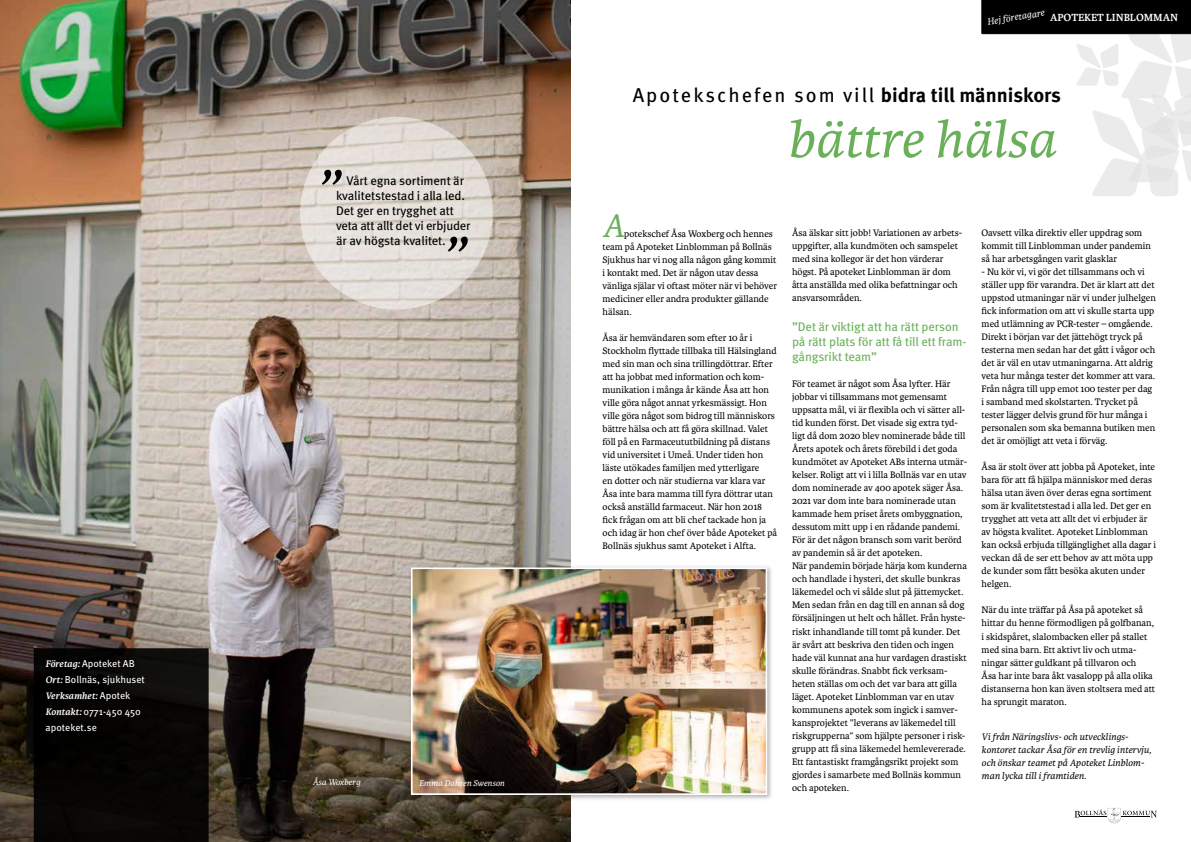
<style>
.page{position:relative;width:1191px;height:842px;background:#fff}
.page>*{position:absolute;margin:0;border:0;box-sizing:border-box;transform-origin:0 0}
.t1{font:italic 66.9px "Karmina Basic";color:#000}
.t2{font:italic 55px "Karmina Basic";color:#6ab05a}
.t3{font:italic 35px "Karmina Basic";color:#6ab05a}
.t4{font:20px "Meta OT";letter-spacing:.1em;color:#000}
.t5{font:12.5px/15px "Meta OT";letter-spacing:-.015em;color:#000}
.t6{font:12.5px/15px "Meta OT";letter-spacing:-.01em;color:#6bb159}
.t7{font:700 11px "Karmina Basic";color:#fff}
.t8{font:10px/13px "Karmina Basic";color:#000}
.t9{font:italic 10px/13px "Karmina Basic";color:#000}
.t10{font:10px/16px "Meta OT";color:#fff}
.t11{font:italic 700 10px "Karmina Basic";color:#fff}
.t12{font:italic 10px "Karmina Basic";color:#fff}
.t13{font:italic 9px "Karmina Basic";color:#fff}
.s1{font-family:"Karmina Basic";font-weight:700;font-style:italic}
.s2{font-family:"Meta OT";font-weight:400;font-style:normal}
.s3{font-weight:700}
</style>
<div class="page">
<img style="left:0;top:0;width:570px;height:842px">
<svg style="left:1074px;top:808px;width:83px;height:15px"></svg>
<svg style="left:981px;top:0;width:210px;height:196px"></svg>
<div style="left:987px;top:9px;width:60px;height:19px;background:#000"></div>
<svg style="left:34px;top:648px;width:175px;height:194px;background:#070604"></svg>
<div style="left:408px;top:565px;width:365px;height:236px;background:#000;opacity:.3"></div>
<img style="left:414px;top:570px;width:350px;height:222px">
<div style="left:411px;top:567px;width:356px;height:228px;border:2px solid #fff"></div>
<svg style="left:300px;top:117px;width:193px;height:193px;background:#e2dcd6"></svg>
<p class="t10" style="left:46px;top:656px;width:101px"><span class="s1">Företag:</span> Apoteket AB<br><span class="s1">Ort:</span> Bollnäs, sjukhuset</p>
<p class="t11" style="left:46px;top:690px;width:86px">Verksamhet: <span class="s2">Apotek</span></p>
<p class="t10" style="left:46px;top:704px;width:97px"><span class="s1">Kontakt:</span> 0771-450 450 apoteket.se</p>
<h1 class="t1" style="left:313px;top:156px;width:26px">”</h1>
<p class="t5" style="left:336px;top:173px;width:136px;text-indent:10px">Vårt egna sortiment är kvalitetstestad i alla led.<br>Det ger en trygghet att veta att allt det vi erbjuder är av högsta kvalitet.</p>
<h1 class="t1" style="left:439px;top:223px;width:26px">”</h1>
<p class="t13" style="left:313px;top:777px;width:49px">Åsa Woxberg</p>
<p class="t13" style="left:419px;top:778px;width:87px">Emma Dahren Swenson</p>
<p class="t12" style="left:986px;top:16px;width:59px;rotate:-9deg">Hej företagare</p>
<p class="t7" style="left:1050px;top:11px;width:129px">APOTEKET LINBLOMMAN</p>
<h3 class="t4" style="left:633px;top:83px;width:430px">Apotekschefen som vill <span class="s3">bidra till människors</span></h3>
<h2 class="t2" style="left:787px;top:109px;width:270px">bättre hälsa</h2>
<h3 class="t3" style="left:602px;top:206px;width:23px">A</h3>
<p class="t8" style="left:602px;top:227px;width:176px;text-indent:22px">potekschef Åsa Woxberg och hennes team på Apoteket Linblomman på Bollnäs Sjukhus har vi nog alla någon gång kommit i kontakt med. Det är någon utav dessa vänliga själar vi oftast möter när vi behöver mediciner eller andra produkter gällande hälsan.</p>
<p class="t8" style="left:602px;top:331px;width:176px">Åsa är hemvändaren som efter 10 år i Stockholm flyttade tillbaka till Hälsingland med sin man och sina trillingdöttrar. Efter att ha jobbat med information och kom&shy;munikation i många år kände Åsa att hon ville göra något annat yrkesmässigt. Hon ville göra något som bidrog till människors bättre hälsa och att få göra skillnad. Valet föll på en Farmaceututbildning på distans vid universitet i Umeå. Under tiden hon läste utökades familjen med ytterligare<br>en dotter och när studierna var klara var Åsa inte bara mamma till fyra döttrar utan också anställd farmaceut. När hon 2018 fick frågan om att bli chef tackade hon ja och idag är hon chef över både Apoteket på Bollnäs sjukhus samt Apoteket i Alfta.</p>
<p class="t8" style="left:792px;top:227px;width:172px">Åsa älskar sitt jobb! Variationen av arbets&shy;uppgifter, alla kundmöten och samspelet med sina kollegor är det hon värderar högst. På apoteket Linblomman är dom åtta anställda med olika befattningar och ansvarsområden.</p>
<p class="t6" style="left:792px;top:320px;width:176px">”Det är viktigt att ha rätt person på rätt plats för att få till ett fram&shy;gångsrikt team”</p>
<p class="t8" style="left:792px;top:378px;width:176px">För teamet är något som Åsa lyfter. Här jobbar vi tillsammans mot gemensamt uppsatta mål, vi är flexibla och vi sätter all&shy;tid kunden först. Det visade sig extra tyd&shy;ligt då dom 2020 blev nominerade både till Årets apotek och årets förebild i det goda kundmötet av Apoteket ABs interna utmär&shy;kelser. Roligt att vi i lilla Bollnäs var en utav dom nominerade av 400 apotek säger Åsa.<br>2021 var dom inte bara nominerade utan kammade hem priset årets ombyggnation, dessutom mitt upp i en rådande pandemi.<br>För är det någon bransch som varit berörd av pandemin så är det apoteken.<br>När pandemin började härja kom kunderna och handlade i hysteri, det skulle bunkras läkemedel och vi sålde slut på jättemycket.<br>Men sedan från en dag till en annan så dog försäljningen ut helt och hållet. Från hyste&shy;riskt inhandlande till tomt på kunder. Det är svårt att beskriva den tiden och ingen hade väl kunnat ana hur vardagen drastiskt skulle förändras. Snabbt fick verksam&shy;heten ställas om och det var bara att gilla läget. Apoteket Linblomman var en utav kommunens apotek som ingick i samver&shy;kansprojektet ”leverans av läkemedel till riskgrupperna” som hjälpte personer i risk&shy;grupp att få sina läkemedel hemlevererade.<br>Ett fantastiskt framgångsrikt projekt som gjordes i samarbete med Bollnäs kommun och apoteken.</p>
<p class="t8" style="left:981px;top:227px;width:171px">Oavsett vilka direktiv eller uppdrag som kommit till Linblomman under pandemin så har arbetsgången varit glasklar</p>
<p class="t8" style="left:981px;top:266px;width:176px">- Nu kör vi, vi gör det tillsammans och vi ställer upp för varandra. Det är klart att det uppstod utmaningar när vi under julhelgen fick information om att vi skulle starta upp med utlämning av PCR-tester – omgående.<br>Direkt i början var det jättehögt tryck på testerna men sedan har det gått i vågor och det är väl en utav utmaningarna. Att aldrig veta hur många tester det kommer att vara.<br>Från några till upp emot 100 tester per dag i samband med skolstarten. Trycket på tester lägger delvis grund för hur många i personalen som ska bemanna butiken men det är omöjligt att veta i förväg.</p>
<p class="t8" style="left:981px;top:461px;width:176px">Åsa är stolt över att jobba på Apoteket, inte bara för att få hjälpa människor med deras hälsa utan även över deras egna sortiment som är kvalitetstestad i alla led. Det ger en trygghet att veta att allt det vi erbjuder är av högsta kvalitet. Apoteket Linblomman kan också erbjuda tillgänglighet alla dagar i veckan då de ser ett behov av att möta upp de kunder som fått besöka akuten under helgen.</p>
<p class="t8" style="left:981px;top:604px;width:175px">När du inte träffar på Åsa på apoteket så hittar du henne förmodligen på golfbanan, i skidspåret, slalombacken eller på stallet med sina barn. Ett aktivt liv och utma&shy;ningar sätter guldkant på tillvaron och<br>Åsa har inte bara åkt vasalopp på alla olika distanserna hon kan även stoltsera med att ha sprungit maraton.</p>
<p class="t9" style="left:981px;top:730px;width:171px">Vi från Näringslivs- och utvecklings&shy;kontoret tackar Åsa för en trevlig intervju, och önskar teamet på Apoteket Linblom&shy;man lycka till i framtiden.</p>
</div>
